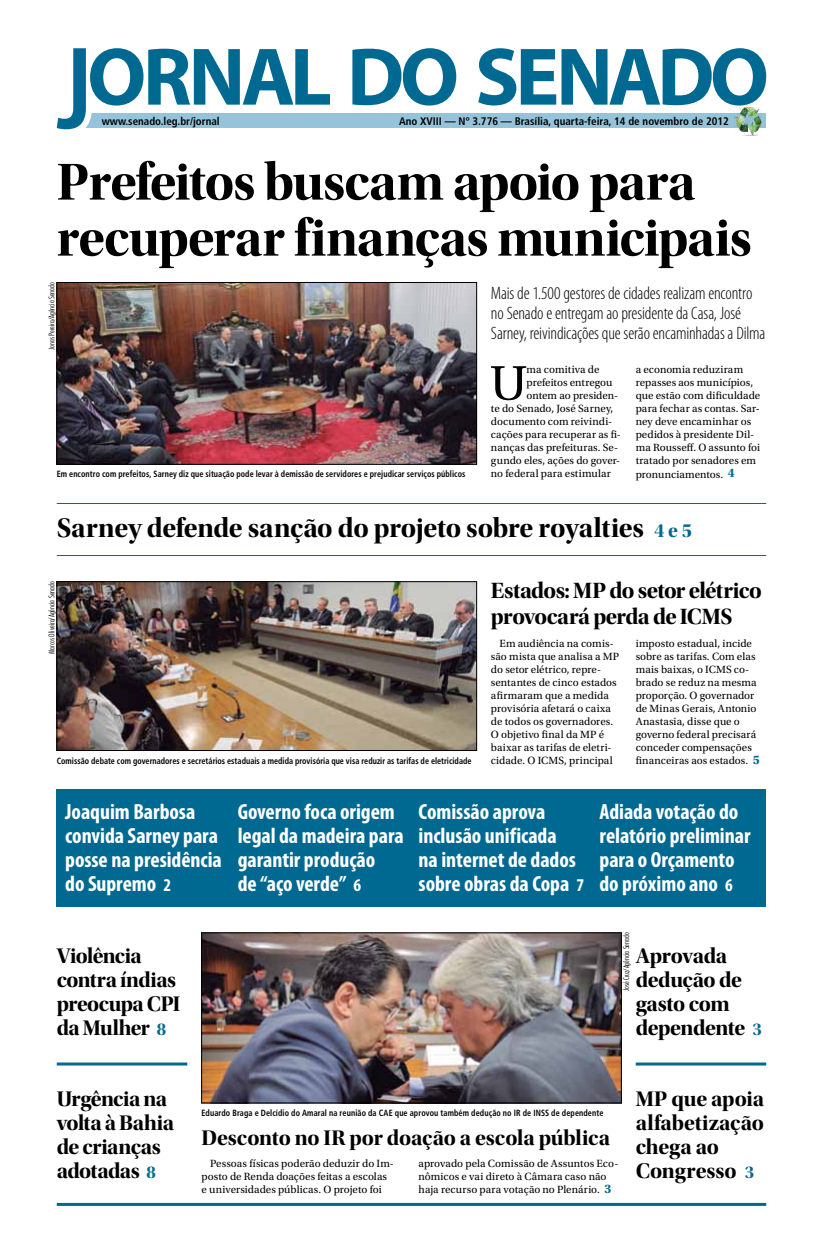
<style>
.page{position:relative;width:823px;height:1248px;background:#fff}
.page>*{position:absolute;margin:0;border:0;box-sizing:border-box;transform-origin:0 0}
.t1{font:54px/56px "Utopia Std Bold Disp";letter-spacing:-.02em;color:#000}
.t2{font:50.8px "Utopia Std";color:#000}
.t3{font:28px "Utopia Std Bold Disp";letter-spacing:-.01em;color:#000}
.t4{font:23px/26px "Utopia Std Bold Disp";letter-spacing:-.025em;color:#000}
.t5{font:700 condensed 22px/24px "Myriad Pro";color:#fff}
.t6{font:22px/24px "Utopia Std Bold Disp";letter-spacing:-.015em;color:#000}
.t7{font:300 condensed 18px/20px "Myriad Pro";letter-spacing:-.01em;color:#000}
.t8{font:11px/13px "Utopia Std";letter-spacing:.005em;color:#000}
.t9{font:700 condensed 11px "Frutiger";color:#000}
.t10{font:700 condensed 9px "Frutiger";letter-spacing:.005em;color:#000;scale:.9 1}
.t11{font:300 condensed 8px "Futura BT";color:#000}
.s1{font-weight:700;font-size:13px;color:#006991}
.s2{font-size:20px;color:#006991}
.s3{font-size:18px}
.s4{font-size:18px;color:#006991}
</style>
<div class="page">
<hr style="left:57px;top:1202px;width:708px;height:3px;background:#006991">
<div style="left:59px;top:114px;width:706px;height:14px;background:#95c4da"></div>
<img style="left:734px;top:108px;width:27px;height:27px">
<svg style="left:57px;top:48px;width:273px;height:82px"></svg>
<svg style="left:352px;top:48px;width:104px;height:57px"></svg>
<svg style="left:478px;top:48px;width:287px;height:57px"></svg>
<img style="left:59px;top:284px;width:415px;height:178px">
<div style="left:57px;top:282px;width:419px;height:182px;border:1px solid #000"></div>
<img style="left:59px;top:583px;width:415px;height:165px">
<div style="left:57px;top:581px;width:419px;height:169px;border:1px solid #000"></div>
<img style="left:203px;top:934px;width:416px;height:166px">
<div style="left:201px;top:932px;width:420px;height:170px;border:1px solid #000"></div>
<div style="left:57px;top:789px;width:708px;height:117px;background:#006991"></div>
<hr style="left:57px;top:1062px;width:130px;height:3px;background:#006991">
<hr style="left:635px;top:1062px;width:130px;height:3px;background:#006991">
<hr style="left:57px;top:503px;width:708px;height:1px;background:#006991">
<hr style="left:57px;top:555px;width:708px;height:1px;background:#006991">
<p class="t9" style="left:102px;top:114px;width:119px">www.senado.leg.br/jornal</p>
<p class="t9" style="left:399px;top:114px;width:331px">Ano XVIII — Nº 3.776 — Brasília, quarta-feira, 14 de novembro de 2012</p>
<h1 class="t1" style="left:57px;top:154px;width:696px">Prefeitos buscam apoio para recuperar finanças municipais</h1>
<p class="t11" style="left:47px;top:350px;width:69px;rotate:-90deg">Jonas Pereira/Agência Senado</p>
<h3 class="t7" style="left:490px;top:283px;width:276px">Mais de 1.500 gestores de cidades realizam encontro no Senado e entregam ao presidente da Casa, José<br>Sarney, reivindicações que serão encaminhadas a Dilma</h3>
<h2 class="t2" style="left:490px;top:355px;width:37px">U</h2>
<p class="t8" style="left:526px;top:363px;width:74px">ma comitiva de</p>
<p class="t8" style="left:635px;top:363px;width:126px">a economia reduziram repasses aos municípios, que estão com dificuldade para fechar as contas. Sar&shy;ney deve encaminhar os pedidos à presidente Dil&shy;ma Rousseff. O assunto foi tratado por senadores em pronunciamentos. <span class="s1">4</span></p>
<h3 class="t3" style="left:57px;top:512px;width:636px">Sarney defende sanção do projeto sobre royalties <span class="s2">4 e 5</span></h3>
<h3 class="t4" style="left:490px;top:578px;width:272px">Estados: MP do setor elétrico provocará perda de ICMS</h3>
<p class="t8" style="left:490px;top:636px;width:130px;text-indent:9px">Em audiência na comis&shy;são mista que analisa a MP do setor elétrico, repre&shy;sentantes de cinco estados afirmaram que a medida provisória afetará o caixa de todos os governadores.<br>O objetivo final da MP é baixar as tarifas de eletri&shy;cidade. O ICMS, principal</p>
<p class="t8" style="left:635px;top:636px;width:125px">imposto estadual, incide sobre as tarifas. Com elas mais baixas, o ICMS co&shy;brado se reduz na mesma proporção. O governador de Minas Gerais, Antonio<br>Anastasia, disse que o governo federal precisará conceder compensações financeiras aos estados. <span class="s1">5</span></p>
<h3 class="t5" style="left:65px;top:799px;width:158px">Joaquim Barbosa convida Sarney para posse na presidência do Supremo <span class="s3">2</span></h3>
<h3 class="t5" style="left:237px;top:799px;width:167px">Governo foca origem legal da madeira para garantir produção<br>de “aço verde” <span class="s3">6</span></h3>
<h3 class="t5" style="left:418px;top:799px;width:167px">Comissão aprova inclusão unificada<br>na internet de dados sobre obras da Copa <span class="s3">7</span></h3>
<h3 class="t5" style="left:599px;top:799px;width:152px">Adiada votação do relatório preliminar para o Orçamento do próximo ano <span class="s3">6</span></h3>
<p class="t8" style="left:526px;top:376px;width:87px">prefeitos entregou</p>
<p class="t8" style="left:526px;top:389px;width:93px">ontem ao presiden-</p>
<p class="t8" style="left:490px;top:402px;width:124px">te do Senado, José Sarney,</p>
<p class="t8" style="left:490px;top:415px;width:123px">documento com reivindi-</p>
<p class="t8" style="left:490px;top:428px;width:131px">cações para recuperar as fi-</p>
<p class="t8" style="left:490px;top:441px;width:129px">nanças das prefeituras. Se-</p>
<p class="t8" style="left:490px;top:454px;width:131px">gundo eles, ações do gover-</p>
<p class="t8" style="left:490px;top:467px;width:121px">no federal para estimular</p>
<p class="t10" style="left:57px;top:469px;width:455px">Em encontro com prefeitos, Sarney diz que situação pode levar à demissão de servidores e prejudicar serviços públicos</p>
<p class="t11" style="left:47px;top:653px;width:74px;rotate:-90deg">Marcos Oliveira/Agência Senado</p>
<p class="t10" style="left:57px;top:755px;width:462px">Comissão debate com governadores e secretários estaduais a medida provisória que visa reduzir as tarifas de eletricidade</p>
<p class="t11" style="left:621px;top:991px;width:60px;rotate:-90deg">José Cruz/Agência Senado</p>
<h3 class="t6" style="left:57px;top:943px;width:125px">Violência contra índias preocupa CPI da Mulher <span class="s4">8</span></h3>
<h3 class="t6" style="left:635px;top:943px;width:128px">Aprovada dedução de gasto com dependente <span class="s4">3</span></h3>
<h3 class="t6" style="left:57px;top:1086px;width:119px">Urgência na volta à Bahia de crianças adotadas <span class="s4">8</span></h3>
<h3 class="t6" style="left:635px;top:1086px;width:130px">MP que apoia alfabetização chega ao<br>Congresso <span class="s4">3</span></h3>
<p class="t10" style="left:201px;top:1107px;width:448px">Eduardo Braga e Delcídio do Amaral na reunião da CAE que aprovou também dedução no IR de INSS de dependente</p>
<h3 class="t6" style="left:201px;top:1125px;width:410px">Desconto no IR por doação a escola pública</h3>
<p class="t8" style="left:201px;top:1156px;width:194px;text-indent:9px">Pessoas físicas poderão deduzir do Im&shy;posto de Renda doações feitas a escolas e universidades públicas. O projeto foi</p>
<p class="t8" style="left:418px;top:1156px;width:201px">aprovado pela Comissão de Assuntos Eco&shy;nômicos e vai direto à Câmara caso não haja recurso para votação no Plenário. <span class="s1">3</span></p>
</div>
